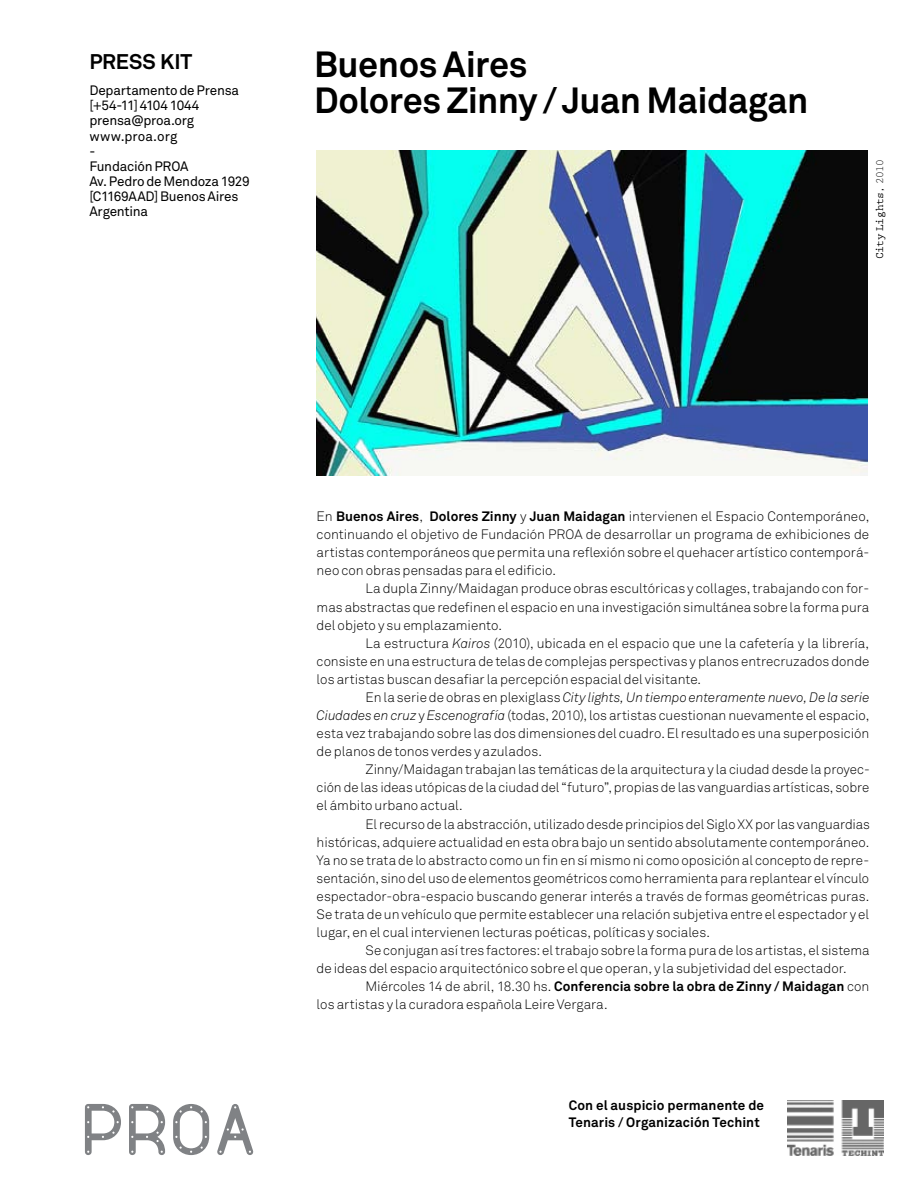
<style>
.page{position:relative;width:919px;height:1187px;background:#fff}
.page>*{position:absolute;margin:0;border:0;box-sizing:border-box;transform-origin:0 0}
.t1{font:72px "Proa";color:#808285}
.t2{font:700 36px/36px "Akkurat";letter-spacing:-.015em;color:#000}
.t3{font:700 21px "Akkurat";letter-spacing:-.005em;color:#000}
.t4{font:300 13.5px/18px "Akkurat";color:#000;text-align:justify}
.t5{font:13.5px/15px "Akkurat";letter-spacing:-.015em;color:#000}
.t6{font:700 13.5px/16.5px "Akkurat";letter-spacing:.01em;color:#000}
.t7{font:700 11.25px "Prestige Elite";letter-spacing:-.025em;color:#000}
.s1{font-weight:400}
.s2{font-weight:700}
.s3{font-style:italic}
</style>
<div class="page">
<img style="left:787px;top:1100px;width:96px;height:54px">
<img style="left:316px;top:150px;width:551px;height:326px">
<h3 class="t3" style="left:89px;top:48px;width:105px">Press kit</h3>
<h2 class="t2" style="left:314px;top:47px;width:496px">Buenos Aires<br>Dolores Zinny / Juan Maidagan</h2>
<p class="t5" style="left:89px;top:83px;width:151px">Departamento de Prensa [+54-11] 4104 1044 prensa@proa.org</p>
<p class="t5" style="left:89px;top:129px;width:162px">www.proa.org<br>-<br>Fundación PROA<br>Av. Pedro de Mendoza 1929 [C1169AAD] Buenos Aires<br>Argentina</p>
<p class="t7" style="left:871px;top:259px;width:101px;rotate:-90deg">City Lights<span class="s1">, 2010</span></p>
<h1 class="t1" style="left:81px;top:1088px;width:178px">PROA</h1>
<p class="t4" style="left:316px;top:507px;width:554px">En <span class="s2">Buenos Aires</span>, <span class="s2">Dolores Zinny</span> y <span class="s2">Juan Maidagan</span> intervienen el Espacio Contemporáneo, continuando el objetivo de Fundación PROA de desarrollar un programa de exhibiciones de artistas contemporáneos que permita una reflexión sobre el quehacer artístico contemporá&shy;neo con obras pensadas para el edificio.</p>
<p class="t4" style="left:316px;top:580px;width:554px;text-indent:49px">La dupla Zinny/Maidagan produce obras escultóricas y collages, trabajando con for&shy;mas abstractas que redefinen el espacio en una investigación simultánea sobre la forma pura del objeto y su emplazamiento.</p>
<p class="t4" style="left:316px;top:634px;width:554px;text-indent:49px">La estructura <span class="s3">Kairos</span> (2010), ubicada en el espacio que une la cafetería y la librería, consiste en una estructura de telas de complejas perspectivas y planos entrecruzados donde los artistas buscan desafiar la percepción espacial del visitante.</p>
<p class="t4" style="left:316px;top:688px;width:554px;text-indent:49px">En la serie de obras en plexiglass <span class="s3">City lights, Un tiempo enteramente nuevo, De la serie Ciudades en cruz</span> y <span class="s3">Escenografía</span> (todas, 2010), los artistas cuestionan nuevamente el espacio, esta vez trabajando sobre las dos dimensiones del cuadro. El resultado es una superposición de planos de tonos verdes y azulados.</p>
<p class="t4" style="left:316px;top:760px;width:554px;text-indent:49px">Zinny/Maidagan trabajan las temáticas de la arquitectura y la ciudad desde la proyec&shy;ción de las ideas utópicas de la ciudad del “futuro”, propias de las vanguardias artísticas, sobre el ámbito urbano actual.</p>
<p class="t4" style="left:316px;top:815px;width:555px;text-indent:49px">El recurso de la abstracción, utilizado desde principios del Siglo XX por las vanguardias históricas, adquiere actualidad en esta obra bajo un sentido absolutamente contemporáneo.<br>Ya no se trata de lo abstracto como un fin en sí mismo ni como oposición al concepto de repre&shy;sentación, sino del uso de elementos geométricos como herramienta para replantear el vínculo espectador-obra-espacio buscando generar interés a través de formas geométricas puras.<br>Se trata de un vehículo que permite establecer una relación subjetiva entre el espectador y el lugar, en el cual intervienen lecturas poéticas, políticas y sociales.</p>
<p class="t4" style="left:316px;top:941px;width:554px;text-indent:49px">Se conjugan así tres factores: el trabajo sobre la forma pura de los artistas, el sistema de ideas del espacio arquitectónico sobre el que operan, y la subjetividad del espectador.</p>
<p class="t4" style="left:316px;top:977px;width:554px;text-indent:49px">Miércoles 14 de abril, 18.30 hs. <span class="s2">Conferencia sobre la obra de Zinny / Maidagan</span> con los artistas y la curadora española Leire Vergara.</p>
<p class="t6" style="left:568px;top:1097px;width:197px">Con el auspicio permanente de<br>Tenaris / Organización Techint</p>
</div>
